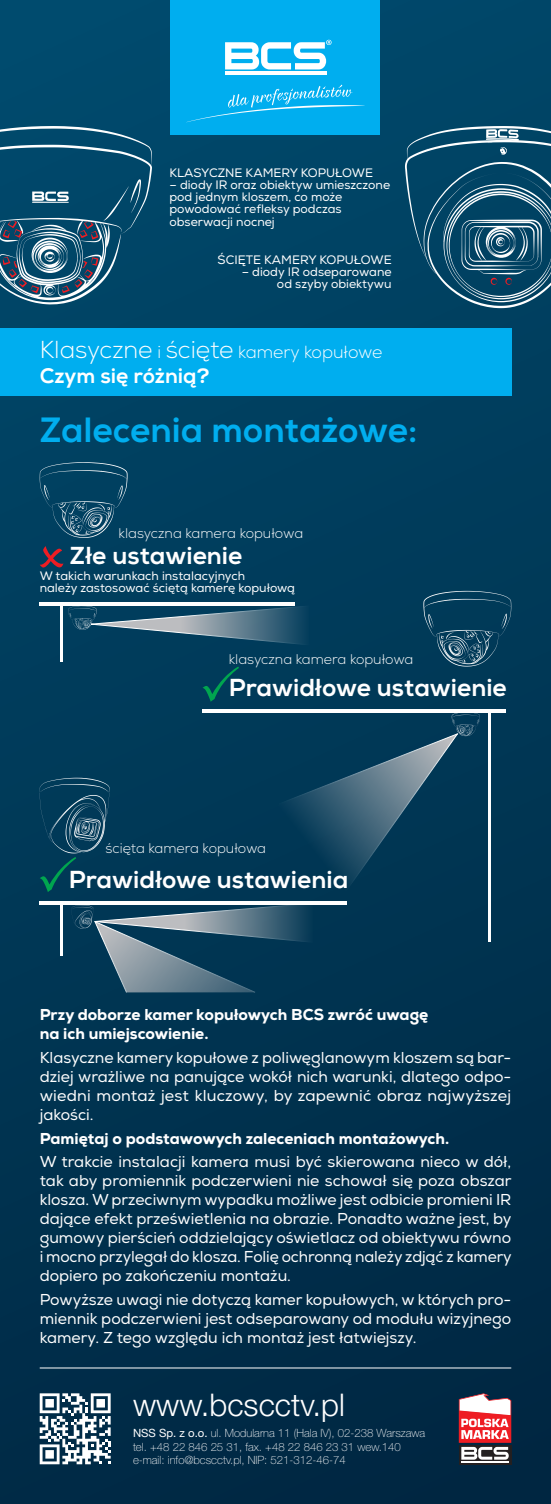
<style>
.page{position:relative;width:551px;height:1504px;background:#fff}
.page>*{position:absolute;margin:0;border:0;box-sizing:border-box;transform-origin:0 0}
.t1{font:800 35px "Nexa";color:#00aeef}
.t2{font:300 31.32px "Helvetica Neue LT Pro";color:#fff}
.t3{font:800 24.5px "Nexa";color:#fff}
.t4{font:300 24.5px "Nexa";color:#fff}
.t5{font:800 21px "Nexa";color:#fff}
.t6{font:15.75px/18.9px "Nexa";color:#fff;text-align:justify}
.t7{font:800 15.75px/18.9px "Nexa";color:#fff}
.t8{font:300 14px "Nexa";color:#fff}
.t9{font:12.25px/12.2px "Nexa";color:#fff}
.t10{font:100 11.38px "Helvetica Neue LT Pro";color:#fff}
.s1{font-size:17.5px}
.s2{font-weight:400}
</style>
<div class="page">
<div style="left:0;top:0;width:551px;height:1503px;background:linear-gradient(to bottom,#004a6c,#012943)"></div>
<div style="left:171px;top:0;width:209px;height:134px;background:#00aeef"></div>
<hr style="left:40px;top:1367px;width:471px;height:1px;background:#fff">
<svg style="left:40px;top:1392px;width:71px;height:71px"></svg>
<svg style="left:0;top:126px;width:152px;height:179px;background:#245e7b"></svg>
<svg style="left:405px;top:126px;width:146px;height:182px;background:#255d79"></svg>
<div style="left:0;top:328px;width:511px;height:67px;background:#00aeef"></div>
<svg style="left:40px;top:462px;width:87px;height:76px;background:#154f6d"></svg>
<svg style="left:423px;top:591px;width:88px;height:75px;background:#154a65"></svg>
<hr style="left:61px;top:604px;width:2px;height:57px;background:#fff">
<hr style="left:61px;top:902px;width:2px;height:53px;background:#fff">
<svg style="left:68px;top:605px;width:242px;height:40px;background:#38637b"></svg>
<hr style="left:488px;top:710px;width:2px;height:232px;background:#fff">
<svg style="left:275px;top:712px;width:205px;height:183px;background:#154660"></svg>
<svg style="left:72px;top:904px;width:241px;height:88px;background:#365d73"></svg>
<svg style="left:459px;top:1459px;width:52px;height:4px"></svg>
<hr style="left:461px;top:1460px;width:47px;height:2px;background:#fff">
<svg style="left:459px;top:1392px;width:52px;height:67px"></svg>
<hr style="left:40px;top:602px;width:255px;height:3px;background:#fff">
<hr style="left:40px;top:901px;width:307px;height:3px;background:#fff">
<hr style="left:202px;top:709px;width:304px;height:3px;background:#fff">
<hr style="left:225px;top:72px;width:101px;height:3px;background:#fff">
<svg style="left:225px;top:40px;width:106px;height:29px"></svg>
<svg style="left:187px;top:85px;width:177px;height:37px"></svg>
<svg style="left:40px;top:546px;width:23px;height:21px"></svg>
<svg style="left:202px;top:666px;width:37px;height:35px"></svg>
<svg style="left:40px;top:777px;width:70px;height:115px;background:#104861"></svg>
<p class="t9" style="left:169px;top:166px;width:205px">KLASYCZNE KAMERY KOPUŁOWE</p>
<p class="t9" style="left:169px;top:179px;width:222px">– diody IR oraz obiektyw umieszczone</p>
<p class="t9" style="left:169px;top:191px;width:174px">pod jednym kloszem, co może</p>
<p class="t9" style="left:169px;top:203px;width:174px">powodować refleksy podczas</p>
<p class="t9" style="left:169px;top:215px;width:107px">obserwacji nocnej</p>
<p class="t9" style="left:217px;top:254px;width:175px">ŚCIĘTE KAMERY KOPUŁOWE</p>
<p class="t9" style="left:242px;top:266px;width:151px;text-align:right">– diody IR odseparowane od szyby obiektywu</p>
<p class="t4" style="left:40px;top:335px;width:344px">Klasyczne <span class="s1">i</span> ścięte <span class="s1">kamery kopułowe</span></p>
<p class="t5" style="left:40px;top:363px;width:171px">Czym się różnią?</p>
<p class="t1" style="left:40px;top:408px;width:379px">Zalecenia montażowe:</p>
<p class="t8" style="left:118px;top:524px;width:186px">klasyczna kamera kopułowa</p>
<p class="t3" style="left:70px;top:541px;width:174px">Złe ustawienie</p>
<p class="t9" style="left:40px;top:569px;width:257px">W takich warunkach instalacyjnych<br>należy zastosować ściętą kamerę kopułową</p>
<p class="t8" style="left:229px;top:651px;width:186px">klasyczna kamera kopułowa</p>
<p class="t3" style="left:229px;top:672px;width:279px">Prawidłowe ustawienie</p>
<p class="t8" style="left:105px;top:840px;width:162px">ścięta kamera kopułowa</p>
<p class="t3" style="left:69px;top:864px;width:281px">Prawidłowe ustawienia</p>
<p class="t7" style="left:40px;top:1005px;width:390px">Przy doborze kamer kopułowych BCS zwróć uwagę na ich umiejscowienie.</p>
<p class="t6" style="left:40px;top:1048px;width:473px">Klasyczne kamery kopułowe z poliwęglanowym kloszem są bar&shy;dziej wrażliwe na panujące wokół nich warunki, dlatego odpo&shy;wiedni montaż jest kluczowy, by zapewnić obraz najwyższej jakości.</p>
<p class="t7" style="left:40px;top:1128px;width:411px">Pamiętaj o podstawowych zaleceniach montażowych.</p>
<p class="t6" style="left:40px;top:1152px;width:473px">W trakcie instalacji kamera musi być skierowana nieco w dół, tak aby promiennik podczerwieni nie schował się poza obszar klosza. W przeciwnym wypadku możliwe jest odbicie promieni IR dające efekt prześwietlenia na obrazie. Ponadto ważne jest, by gumowy pierścień oddzielający oświetlacz od obiektywu równo i mocno przylegał do klosza. Folię ochronną należy zdjąć z kamery dopiero po zakończeniu montażu.</p>
<p class="t6" style="left:40px;top:1289px;width:473px">Powyższe uwagi nie dotyczą kamer kopułowych, w których pro&shy;miennik podczerwieni jest odseparowany od modułu wizyjnego kamery. Z tego względu ich montaż jest łatwiejszy.</p>
<p class="t2" style="left:133px;top:1385px;width:213px">www.bcscctv.pl</p>
<p class="t10" style="left:133px;top:1426px;width:293px"><span class="s2">NSS Sp. z o.o.</span> ul. Modularna 11 (Hala IV), 02-238 Warszawa</p>
<p class="t10" style="left:133px;top:1439px;width:269px">tel. +48 22 846 25 31, fax. +48 22 846 23 31 wew.140</p>
<p class="t10" style="left:133px;top:1453px;width:214px">e-mail: info@bcscctv.pl, NIP: 521-312-46-74</p>
</div>
